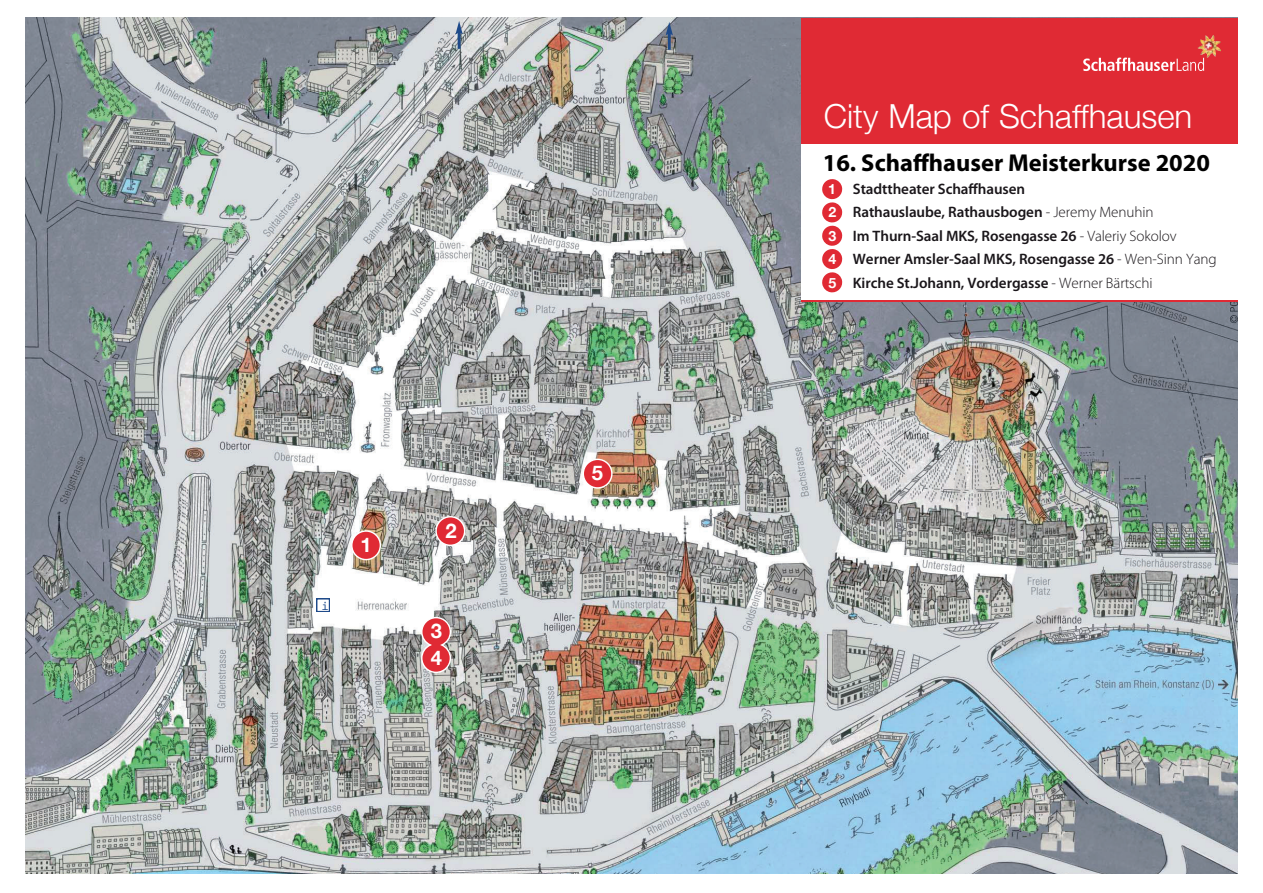
<style>
.page{position:relative;width:1263px;height:893px;background:#fff}
.page>*{position:absolute;margin:0;border:0;box-sizing:border-box;transform-origin:0 0}
.t1{font:300 33.15px "Helvetica Neue";color:#fff}
.t2{font:700 24.45px "Myriad Pro";color:#000}
.t3{font:700 20.1px "Helvetica Neue";color:#fff}
.t4{font:600 15.15px/23.4px "Myriad Pro";letter-spacing:-.005em;color:#1a161a}
.t5{font:700 14.1px/23.4px "Helvetica Neue";color:#fff;text-align:justify}
.t6{font:12.3px "Courier";color:#1e4a8a}
.s1{font-weight:300}
</style>
<div class="page">
<img style="left:25px;top:18px;width:1213px;height:855px">
<div style="left:801px;top:18px;width:437px;height:284px;background:#e02a34"></div>
<svg style="left:1083px;top:58px;width:121px;height:13px"></svg>
<img style="left:1198px;top:35px;width:23px;height:23px">
<div style="left:801px;top:144px;width:437px;height:156px;background:#fff"></div>
<hr style="left:668px;top:33px;width:3px;height:17px;background:#1e4a8a">
<svg style="left:666px;top:22px;width:7px;height:13px"></svg>
<hr style="left:458px;top:32px;width:3px;height:17px;background:#1e4a8a">
<svg style="left:455px;top:21px;width:8px;height:13px"></svg>
<div style="left:316px;top:598px;width:14px;height:14px;background:#1e4a8a"></div>
<div style="left:317px;top:599px;width:12px;height:12px;background:#fff"></div>
<div style="left:316px;top:599px;width:14px;height:13px;border:1px solid #1e4a8a"></div>
<svg style="left:420px;top:616px;width:32px;height:58px;background:#d8686d"></svg>
<div style="left:436px;top:517px;width:29px;height:28px;background:#e02a34;border-radius:50%"></div>
<div style="left:435px;top:516px;width:30px;height:30px;border:1px solid #fff;border-radius:50%"></div>
<div style="left:583px;top:459px;width:29px;height:29px;background:#e02a34;border-radius:50%"></div>
<div style="left:583px;top:459px;width:30px;height:30px;border:1px solid #fff;border-radius:50%"></div>
<div style="left:352px;top:531px;width:28px;height:29px;background:#e02a34;border-radius:50%"></div>
<div style="left:351px;top:530px;width:30px;height:30px;border:1px solid #fff;border-radius:50%"></div>
<svg style="left:822px;top:179px;width:21px;height:114px"></svg>
<p class="t6" style="left:321px;top:597px;width:9px">i</p>
<h3 class="t3" style="left:360px;top:529px;width:13px">1</h3>
<h3 class="t3" style="left:445px;top:515px;width:13px">2</h3>
<h3 class="t3" style="left:431px;top:615px;width:13px">3</h3>
<h3 class="t3" style="left:431px;top:642px;width:13px">4</h3>
<h3 class="t3" style="left:592px;top:457px;width:13px">5</h3>
<h1 class="t1" style="left:824px;top:89px;width:370px">City Map of Schaffhausen</h1>
<h2 class="t2" style="left:823px;top:149px;width:389px">16. Schaffhauser Meisterkurse 2020</h2>
<p class="t5" style="left:828px;top:178px;width:9px">1</p>
<p class="t5" style="left:828px;top:201px;width:9px">2</p>
<p class="t5" style="left:828px;top:225px;width:9px">3<br>4<br>5</p>
<p class="t4" style="left:853px;top:177px;width:174px">Stadttheater Schaffhausen</p>
<p class="t4" style="left:853px;top:224px;width:365px">Im Thurn-Saal MKS, Rosengasse 26 <span class="s1">- Valeriy Sokolov<br></span>Werner Amsler-Saal MKS, Rosengasse 26 <span class="s1">- Wen-Sinn Yang<br></span>Kirche St.Johann, Vordergasse <span class="s1">- Werner Bärtschi</span></p>
<p class="t4" style="left:853px;top:201px;width:302px">Rathauslaube, Rathausbogen <span class="s1">- Jeremy Menuhin</span></p>
</div>
